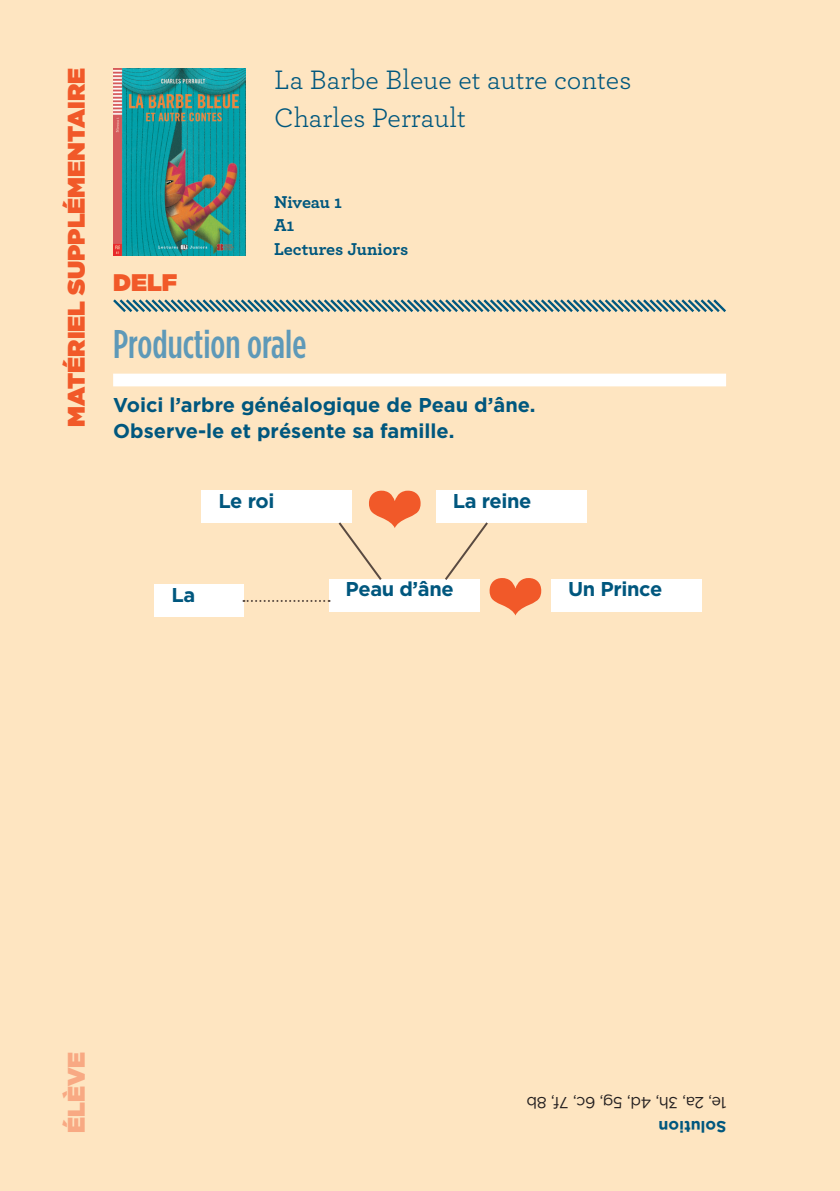
<style>
.page{position:relative;width:840px;height:1191px;background:#fff}
.page>*{position:absolute;margin:0;border:0;box-sizing:border-box;transform-origin:0 0}
.t1{font:500 condensed 40px "Gotham HTF";color:#5e99b8}
.t2{font:28px/37.6px "Archer";color:#00577e}
.t3{font:900 24px "Gotham HTF";color:#f15929}
.t4{font:900 24px "Gotham HTF";color:#f8a983}
.t5{font:700 20px/26px "Gotham HTF";color:#00577e}
.t6{font:700 20px "Gotham HTF";letter-spacing:-.02em;color:#00577e}
.t7{font:700 18px/23.6px "Archer";color:#00577e}
.t8{font:16px "Gotham HTF";letter-spacing:-.025em;color:#231f20}
.t9{font:700 16px "Gotham HTF";color:#00577e}
</style>
<div class="page">
<div style="left:0;top:0;width:839px;height:1191px;background:#fee5c1"></div>
<img style="left:113px;top:68px;width:132px;height:187px">
<svg style="left:113px;top:299px;width:613px;height:13px"></svg>
<div style="left:113px;top:374px;width:612px;height:12px;background:#fff"></div>
<div style="left:154px;top:585px;width:89px;height:32px;background:#fff"></div>
<div style="left:201px;top:491px;width:151px;height:32px;background:#fff"></div>
<div style="left:435px;top:491px;width:151px;height:32px;background:#fff"></div>
<div style="left:328px;top:579px;width:151px;height:32px;background:#fff"></div>
<div style="left:551px;top:579px;width:150px;height:32px;background:#fff"></div>
<svg style="left:243px;top:600px;width:86px;height:2px"></svg>
<svg style="left:442px;top:522px;width:46px;height:90px"></svg>
<svg style="left:336px;top:490px;width:46px;height:90px"></svg>
<p class="t3" style="left:62px;top:426px;width:360px;rotate:-90deg">MATÉRIEL SUPPLÉMENTAIRE</p>
<h2 class="t2" style="left:274px;top:60px;width:358px">La Barbe Bleue et autre contes<br>Charles Perrault</h2>
<p class="t7" style="left:274px;top:189px;width:136px">Niveau 1<br>A1<br>Lectures Juniors</p>
<p class="t3" style="left:113px;top:268px;width:66px">DELF</p>
<h1 class="t1" style="left:113px;top:322px;width:194px">Production orale</h1>
<p class="t5" style="left:113px;top:392px;width:424px">Voici l’arbre généalogique de Peau d’âne.<br>Observe-le et présente sa famille.</p>
<p class="t5" style="left:218px;top:487px;width:57px">Le roi</p>
<p class="t5" style="left:452px;top:487px;width:80px">La reine</p>
<p class="t5" style="left:171px;top:581px;width:25px">La</p>
<p class="t5" style="left:345px;top:575px;width:109px">Peau d’âne</p>
<p class="t6" style="left:568px;top:577px;width:95px">Un Prince</p>
<p class="t4" style="left:62px;top:1132px;width:83px;rotate:-90deg">ÉLÈVE</p>
<p class="t8" style="left:726px;top:1111px;width:201px;rotate:-180deg">1e, 2a, 3h, 4d, 5g, 6c, 7f, 8b</p>
<p class="t9" style="left:726px;top:1135px;width:69px;rotate:-180deg">Solution</p>
</div>
